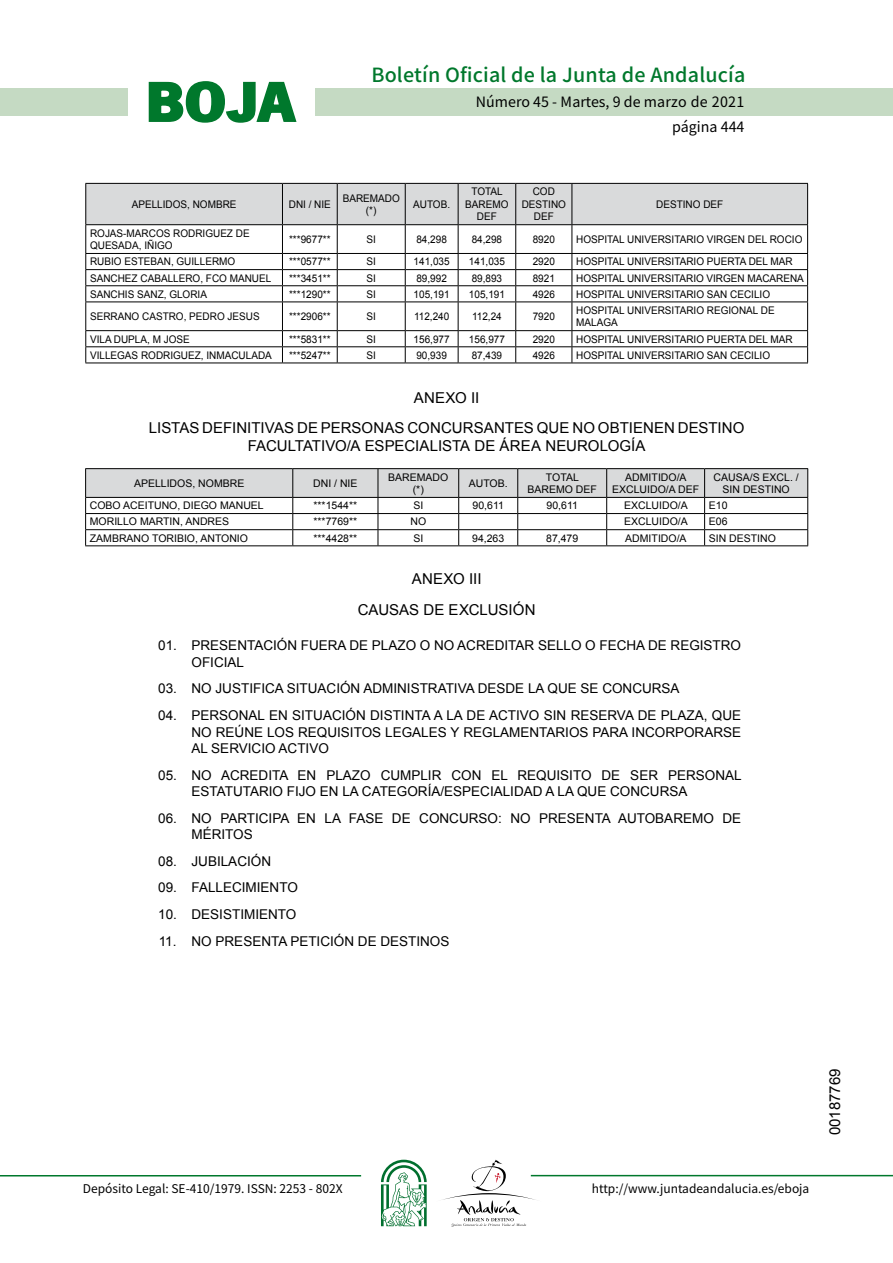
<style>
.page{position:relative;width:893px;height:1263px;background:#fff}
.page>*{position:absolute;margin:0;border:0;box-sizing:border-box;transform-origin:0 0}
.t1{font:700 57.75px "News Got T";color:#00782c;scale:1.14 1}
.t2{font:500 19.5px "Noto Sans HK";letter-spacing:.01em;color:#00782c}
.t3{font:15px/30.8px "Arial";color:#000;text-align:center}
.t4{font:14.25px/24.5px "Noto Sans HK";color:#000;text-align:right}
.t5{font:13.5px/16.2px "Arial";color:#000}
.t6{font:12px "Noto Sans HK";color:#000}
.t7{font:10.5px/12.6px "Arial";color:#000;text-align:center;scale:.95 1}
.t8{font:10.5px/12.6px "Arial";color:#000;text-align:center}
</style>
<div class="page">
<div style="left:315px;top:88px;width:577px;height:28px;background:#c5dac3"></div>
<div style="left:0;top:88px;width:128px;height:28px;background:#c5dac3"></div>
<hr style="left:0;top:1175px;width:361px;height:2px;background:#00782c">
<hr style="left:531px;top:1175px;width:361px;height:1px;background:#00782c">
<svg style="left:148px;top:81px;width:149px;height:42px"></svg>
<svg style="left:442px;top:1160px;width:100px;height:67px"></svg>
<svg style="left:381px;top:1160px;width:45px;height:66px"></svg>
<svg style="left:85px;top:183px;width:723px;height:180px"></svg>
<hr style="left:85px;top:363px;width:197px;height:1px;background:#000">
<hr style="left:282px;top:363px;width:55px;height:1px;background:#000">
<hr style="left:337px;top:363px;width:68px;height:1px;background:#000">
<hr style="left:405px;top:363px;width:53px;height:1px;background:#000">
<hr style="left:458px;top:363px;width:57px;height:1px;background:#000">
<hr style="left:515px;top:363px;width:57px;height:1px;background:#000">
<hr style="left:572px;top:363px;width:236px;height:1px;background:#000">
<hr style="left:85px;top:468px;width:208px;height:1px;background:#000">
<hr style="left:293px;top:468px;width:85px;height:1px;background:#000">
<hr style="left:378px;top:468px;width:80px;height:1px;background:#000">
<hr style="left:458px;top:468px;width:59px;height:1px;background:#000">
<hr style="left:517px;top:468px;width:89px;height:1px;background:#000">
<hr style="left:606px;top:468px;width:98px;height:1px;background:#000">
<hr style="left:704px;top:468px;width:104px;height:1px;background:#000">
<svg style="left:85px;top:469px;width:723px;height:76px"></svg>
<hr style="left:85px;top:545px;width:208px;height:1px;background:#000">
<hr style="left:293px;top:545px;width:85px;height:1px;background:#000">
<hr style="left:378px;top:545px;width:80px;height:1px;background:#000">
<hr style="left:458px;top:545px;width:59px;height:1px;background:#000">
<hr style="left:517px;top:545px;width:89px;height:1px;background:#000">
<hr style="left:606px;top:545px;width:98px;height:1px;background:#000">
<hr style="left:704px;top:545px;width:104px;height:1px;background:#000">
<h1 class="t1" style="left:145px;top:68px;width:133px">BOJA</h1>
<h2 class="t2" style="left:371px;top:64px;width:375px">Boletín Oficial de la Junta de Andalucía</h2>
<h3 class="t4" style="left:476px;top:90px;width:270px">Número 45 - Martes, 9 de marzo de 2021 página 444</h3>
<p class="t7" style="left:132px;top:198px;width:112px">APELLIDOS, NOMBRE</p>
<p class="t7" style="left:289px;top:198px;width:46px">DNI / NIE</p>
<p class="t7" style="left:342px;top:192px;width:62px">BAREMADO (*)</p>
<p class="t7" style="left:413px;top:198px;width:40px">AUTOB.</p>
<p class="t7" style="left:465px;top:185px;width:47px">TOTAL<br>BAREMO<br>DEF</p>
<p class="t7" style="left:521px;top:185px;width:48px">COD<br>DESTINO<br>DEF</p>
<p class="t7" style="left:656px;top:198px;width:72px">DESTINO DEF</p>
<p class="t7" style="left:90px;top:227px;width:170px;text-align:left">ROJAS-MARCOS RODRIGUEZ DE<br>QUESADA, IÑIGO</p>
<p class="t7" style="left:289px;top:233px;width:45px">***9677**</p>
<p class="t7" style="left:366px;top:233px;width:11px">SI</p>
<p class="t7" style="left:416px;top:233px;width:34px">84,298</p>
<p class="t7" style="left:471px;top:233px;width:34px">84,298</p>
<p class="t7" style="left:532px;top:233px;width:25px">8920</p>
<p class="t7" style="left:576px;top:233px;width:240px">HOSPITAL UNIVERSITARIO VIRGEN DEL ROCIO</p>
<p class="t7" style="left:90px;top:255px;width:154px">RUBIO ESTEBAN, GUILLERMO</p>
<p class="t7" style="left:289px;top:255px;width:45px">***0577**</p>
<p class="t7" style="left:366px;top:255px;width:11px">SI</p>
<p class="t7" style="left:413px;top:255px;width:39px">141,035</p>
<p class="t7" style="left:469px;top:255px;width:39px">141,035</p>
<p class="t7" style="left:532px;top:255px;width:25px">2920</p>
<p class="t7" style="left:576px;top:255px;width:229px">HOSPITAL UNIVERSITARIO PUERTA DEL MAR</p>
<p class="t7" style="left:90px;top:272px;width:192px">SANCHEZ CABALLERO, FCO MANUEL</p>
<p class="t7" style="left:289px;top:272px;width:45px">***3451**</p>
<p class="t7" style="left:366px;top:272px;width:11px">SI</p>
<p class="t7" style="left:416px;top:272px;width:34px">89,992</p>
<p class="t7" style="left:471px;top:272px;width:34px">89,893</p>
<p class="t7" style="left:532px;top:272px;width:25px">8921</p>
<p class="t7" style="left:576px;top:272px;width:241px">HOSPITAL UNIVERSITARIO VIRGEN MACARENA</p>
<p class="t7" style="left:90px;top:288px;width:125px">SANCHIS SANZ, GLORIA</p>
<p class="t7" style="left:289px;top:288px;width:45px">***1290**</p>
<p class="t7" style="left:366px;top:288px;width:11px">SI</p>
<p class="t7" style="left:413px;top:288px;width:39px">105,191</p>
<p class="t7" style="left:469px;top:288px;width:39px">105,191</p>
<p class="t7" style="left:532px;top:288px;width:25px">4926</p>
<p class="t7" style="left:576px;top:288px;width:206px">HOSPITAL UNIVERSITARIO SAN CECILIO</p>
<p class="t7" style="left:90px;top:310px;width:180px">SERRANO CASTRO, PEDRO JESUS</p>
<p class="t7" style="left:289px;top:310px;width:45px">***2906**</p>
<p class="t7" style="left:366px;top:310px;width:11px">SI</p>
<p class="t7" style="left:414px;top:310px;width:39px">112,240</p>
<p class="t7" style="left:472px;top:310px;width:33px">112,24</p>
<p class="t7" style="left:532px;top:310px;width:25px">7920</p>
<p class="t7" style="left:576px;top:304px;width:210px;text-align:left">HOSPITAL UNIVERSITARIO REGIONAL DE<br>MALAGA</p>
<p class="t7" style="left:90px;top:333px;width:107px">VILA DUPLA, M JOSE</p>
<p class="t7" style="left:289px;top:333px;width:45px">***5831**</p>
<p class="t7" style="left:366px;top:333px;width:11px">SI</p>
<p class="t7" style="left:413px;top:333px;width:39px">156,977</p>
<p class="t7" style="left:469px;top:333px;width:39px">156,977</p>
<p class="t7" style="left:532px;top:333px;width:25px">2920</p>
<p class="t7" style="left:576px;top:333px;width:229px">HOSPITAL UNIVERSITARIO PUERTA DEL MAR</p>
<p class="t7" style="left:90px;top:349px;width:193px">VILLEGAS RODRIGUEZ, INMACULADA</p>
<p class="t7" style="left:289px;top:349px;width:45px">***5247**</p>
<p class="t7" style="left:366px;top:349px;width:11px">SI</p>
<p class="t7" style="left:416px;top:349px;width:34px">90,939</p>
<p class="t7" style="left:471px;top:349px;width:34px">87,439</p>
<p class="t7" style="left:532px;top:349px;width:25px">4926</p>
<p class="t7" style="left:576px;top:349px;width:206px">HOSPITAL UNIVERSITARIO SAN CECILIO</p>
<h3 class="t3" style="left:149px;top:382px;width:597px">ANEXO II<br>LISTAS DEFINITIVAS DE PERSONAS CONCURSANTES QUE NO OBTIENEN DESTINO</h3>
<h3 class="t3" style="left:248px;top:431px;width:399px">FACULTATIVO/A ESPECIALISTA DE ÁREA NEUROLOGÍA</h3>
<p class="t8" style="left:134px;top:477px;width:112px">APELLIDOS, NOMBRE</p>
<p class="t8" style="left:313px;top:477px;width:46px">DNI / NIE</p>
<p class="t8" style="left:388px;top:471px;width:62px">BAREMADO (*)</p>
<p class="t8" style="left:469px;top:477px;width:40px">AUTOB.</p>
<p class="t8" style="left:527px;top:471px;width:71px">TOTAL<br>BAREMO DEF</p>
<p class="t8" style="left:612px;top:471px;width:88px">ADMITIDO/A<br>EXCLUIDO/A DEF</p>
<p class="t8" style="left:713px;top:471px;width:87px">CAUSA/S EXCL. /<br>SIN DESTINO</p>
<p class="t8" style="left:90px;top:499px;width:175px">COBO ACEITUNO, DIEGO MANUEL</p>
<p class="t8" style="left:313px;top:499px;width:45px">***1544**</p>
<p class="t8" style="left:413px;top:499px;width:11px">SI</p>
<p class="t8" style="left:472px;top:499px;width:33px">90,611</p>
<p class="t8" style="left:546px;top:499px;width:33px">90,611</p>
<p class="t8" style="left:624px;top:499px;width:65px">EXCLUIDO/A</p>
<p class="t8" style="left:708px;top:499px;width:20px">E10</p>
<p class="t8" style="left:90px;top:516px;width:141px">MORILLO MARTIN, ANDRES</p>
<p class="t8" style="left:313px;top:516px;width:45px">***7769**</p>
<p class="t8" style="left:410px;top:516px;width:17px">NO</p>
<p class="t8" style="left:624px;top:516px;width:65px">EXCLUIDO/A</p>
<p class="t8" style="left:708px;top:516px;width:20px">E06</p>
<p class="t8" style="left:90px;top:532px;width:160px">ZAMBRANO TORIBIO, ANTONIO</p>
<p class="t8" style="left:313px;top:532px;width:45px">***4428**</p>
<p class="t8" style="left:413px;top:532px;width:11px">SI</p>
<p class="t8" style="left:472px;top:532px;width:34px">94,263</p>
<p class="t8" style="left:546px;top:532px;width:34px">87,479</p>
<p class="t8" style="left:625px;top:532px;width:63px">ADMITIDO/A</p>
<p class="t8" style="left:708px;top:532px;width:69px">SIN DESTINO</p>
<h3 class="t3" style="left:358px;top:564px;width:179px">ANEXO III<br>CAUSAS DE EXCLUSIÓN</h3>
<p class="t5" style="left:191px;top:638px;width:551px;text-indent:-33px">01. PRESENTACIÓN FUERA DE PLAZO O NO ACREDITAR SELLO O FECHA DE REGISTRO<br>OFICIAL</p>
<p class="t5" style="left:158px;top:681px;width:523px">03. NO JUSTIFICA SITUACIÓN ADMINISTRATIVA DESDE LA QUE SE CONCURSA</p>
<p class="t5" style="left:191px;top:708px;width:551px;text-align:justify;text-indent:-33px">04. PERSONAL EN SITUACIÓN DISTINTA A LA DE ACTIVO SIN RESERVA DE PLAZA, QUE NO REÚNE LOS REQUISITOS LEGALES Y REGLAMENTARIOS PARA INCORPORARSE AL SERVICIO ACTIVO</p>
<p class="t5" style="left:191px;top:767px;width:551px;text-indent:-33px">05. NO ACREDITA EN PLAZO CUMPLIR CON EL REQUISITO DE SER PERSONAL<br>ESTATUTARIO FIJO EN LA CATEGORÍA/ESPECIALIDAD A LA QUE CONCURSA</p>
<p class="t5" style="left:191px;top:810px;width:551px;text-indent:-33px">06. NO PARTICIPA EN LA FASE DE CONCURSO: NO PRESENTA AUTOBAREMO DE<br>MÉRITOS</p>
<p class="t5" style="left:158px;top:853px;width:114px">08. JUBILACIÓN</p>
<p class="t5" style="left:158px;top:880px;width:141px">09. FALLECIMIENTO</p>
<p class="t5" style="left:158px;top:907px;width:140px">10. DESISTIMIENTO</p>
<p class="t5" style="left:159px;top:933px;width:292px">11. NO PRESENTA PETICIÓN DE DESTINOS</p>
<p class="t6" style="left:83px;top:1181px;width:261px">Depósito Legal: SE-410/1979. ISSN: 2253 - 802X</p>
<p class="t6" style="left:592px;top:1181px;width:219px">http://www.juntadeandalucia.es/eboja</p>
<h3 class="t3" style="left:819px;top:1135px;width:68px;rotate:-90deg">00187769</h3>
</div>
